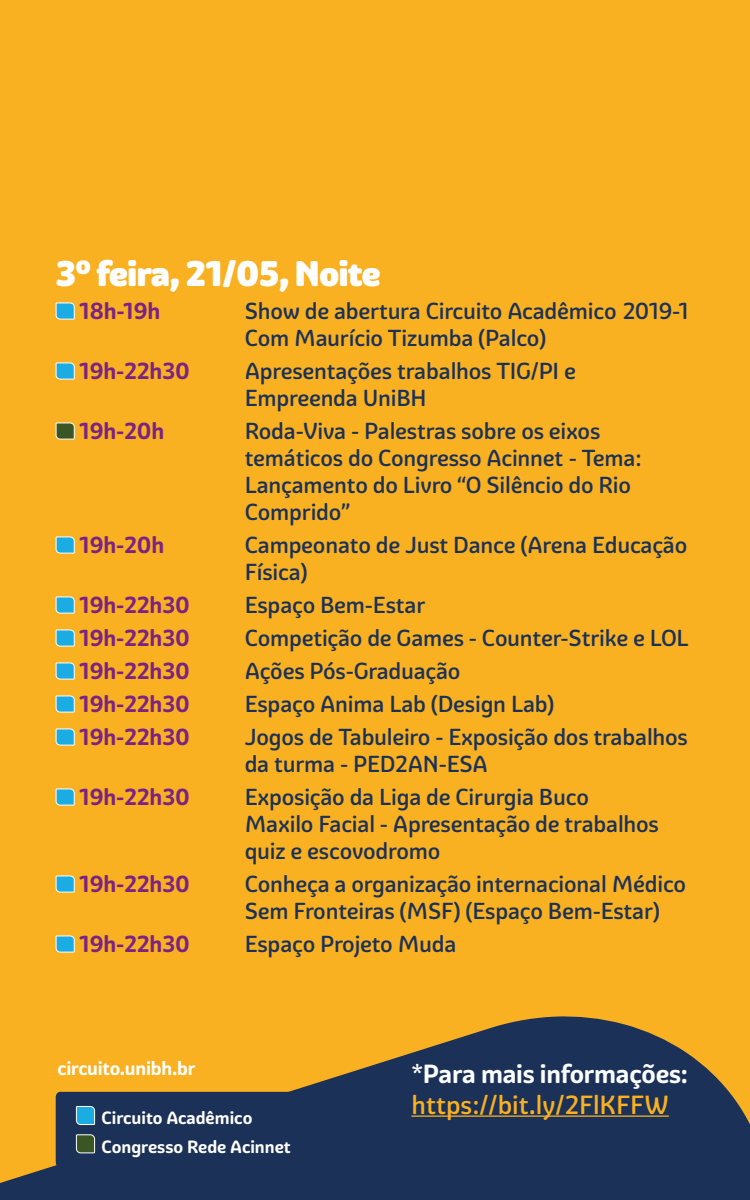
<style>
.page{position:relative;width:750px;height:1200px;background:#f9b122}
.page>*{position:absolute;margin:0;border:0;box-sizing:border-box;transform-origin:0 0}
.t1{font:900 34.5px "Graviola Soft";letter-spacing:-.01em;color:#fff}
.t2{font:500 25.5px "Graviola Soft";color:#f9b122}
.t3{font:700 25.5px "Graviola Soft";letter-spacing:-.01em;color:#fbfdff}
.t4{font:500 22.5px/27px "Graviola Soft";letter-spacing:-.01em;color:#1c3157}
.t5{font:700 22.5px "Graviola Soft";letter-spacing:-.01em;color:#7b2383}
.t6{font:700 18.75px "Graviola Soft";letter-spacing:-.01em;color:#fff}
.t7{font:700 17.25px/28.3px "Graviola Soft";color:#fff}
</style>
<div class="page">
<svg style="left:55px;top:302px;width:20px;height:18px"></svg>
<svg style="left:55px;top:362px;width:20px;height:18px"></svg>
<svg style="left:55px;top:422px;width:20px;height:18px"></svg>
<svg style="left:55px;top:536px;width:20px;height:18px"></svg>
<svg style="left:55px;top:596px;width:20px;height:18px"></svg>
<svg style="left:55px;top:629px;width:20px;height:18px"></svg>
<svg style="left:55px;top:662px;width:20px;height:18px"></svg>
<svg style="left:55px;top:695px;width:20px;height:18px"></svg>
<svg style="left:55px;top:728px;width:20px;height:18px"></svg>
<svg style="left:55px;top:788px;width:20px;height:18px"></svg>
<svg style="left:55px;top:875px;width:20px;height:18px"></svg>
<svg style="left:55px;top:935px;width:20px;height:18px"></svg>
<svg style="left:0;top:1016px;width:750px;height:184px;fill:#1c3157"></svg>
<div style="left:56px;top:1092px;width:283px;height:81px;background:#1c3157"></div>
<hr style="left:411px;top:1115px;width:258px;height:2px;background:#f9b122">
<h1 class="t1" style="left:56px;top:251px;width:326px">3º feira, 21/05, Noite</h1>
<p class="t5" style="left:79px;top:297px;width:83px">18h-19h</p>
<p class="t4" style="left:245px;top:298px;width:446px">Show de abertura Circuito Acadêmico 2019-1<br>Com Maurício Tizumba (Palco)</p>
<p class="t5" style="left:79px;top:357px;width:112px">19h-22h30</p>
<p class="t4" style="left:245px;top:358px;width:333px">Apresentações trabalhos TIG/PI e<br>Empreenda UniBH</p>
<p class="t5" style="left:79px;top:417px;width:87px">19h-20h</p>
<p class="t4" style="left:245px;top:418px;width:399px">Roda-Viva - Palestras sobre os eixos temáticos do Congresso Acinnet - Tema:<br>Lançamento do Livro ‘‘O Silêncio do Rio<br>Comprido’’</p>
<p class="t5" style="left:79px;top:531px;width:87px">19h-20h</p>
<p class="t4" style="left:245px;top:532px;width:444px">Campeonato de Just Dance (Arena Educação<br>Física)</p>
<p class="t5" style="left:79px;top:591px;width:112px">19h-22h30</p>
<p class="t4" style="left:245px;top:592px;width:182px">Espaço Bem-Estar</p>
<p class="t5" style="left:79px;top:624px;width:112px">19h-22h30</p>
<p class="t4" style="left:245px;top:625px;width:446px">Competição de Games - Counter-Strike e LOL</p>
<p class="t5" style="left:79px;top:657px;width:112px">19h-22h30</p>
<p class="t4" style="left:245px;top:658px;width:217px">Ações Pós-Graduação</p>
<p class="t5" style="left:79px;top:690px;width:112px">19h-22h30</p>
<p class="t4" style="left:245px;top:691px;width:311px">Espaço Anima Lab (Design Lab)</p>
<p class="t5" style="left:79px;top:723px;width:112px">19h-22h30</p>
<p class="t4" style="left:245px;top:724px;width:445px">Jogos de Tabuleiro - Exposição dos trabalhos da turma - PED2AN-ESA</p>
<p class="t5" style="left:79px;top:783px;width:112px">19h-22h30</p>
<p class="t4" style="left:245px;top:784px;width:416px">Exposição da Liga de Cirurgia Buco<br>Maxilo Facial - Apresentação de trabalhos quiz e escovodromo</p>
<p class="t5" style="left:79px;top:870px;width:112px">19h-22h30</p>
<p class="t4" style="left:245px;top:871px;width:443px">Conheça a organização internacional Médico<br>Sem Fronteiras (MSF) (Espaço Bem-Estar)</p>
<p class="t5" style="left:79px;top:930px;width:112px">19h-22h30</p>
<p class="t4" style="left:245px;top:931px;width:213px">Espaço Projeto Muda</p>
<p class="t6" style="left:58px;top:1056px;width:139px">circuito.unibh.br</p>
<p class="t7" style="left:102px;top:1104px;width:191px">Circuito Acadêmico<br>Congresso Rede Acinnet</p>
<p class="t3" style="left:411px;top:1058px;width:278px">*Para mais informações:</p>
<p class="t2" style="left:411px;top:1089px;width:259px">https://bit.ly/2FlKFFW</p>
</div>
